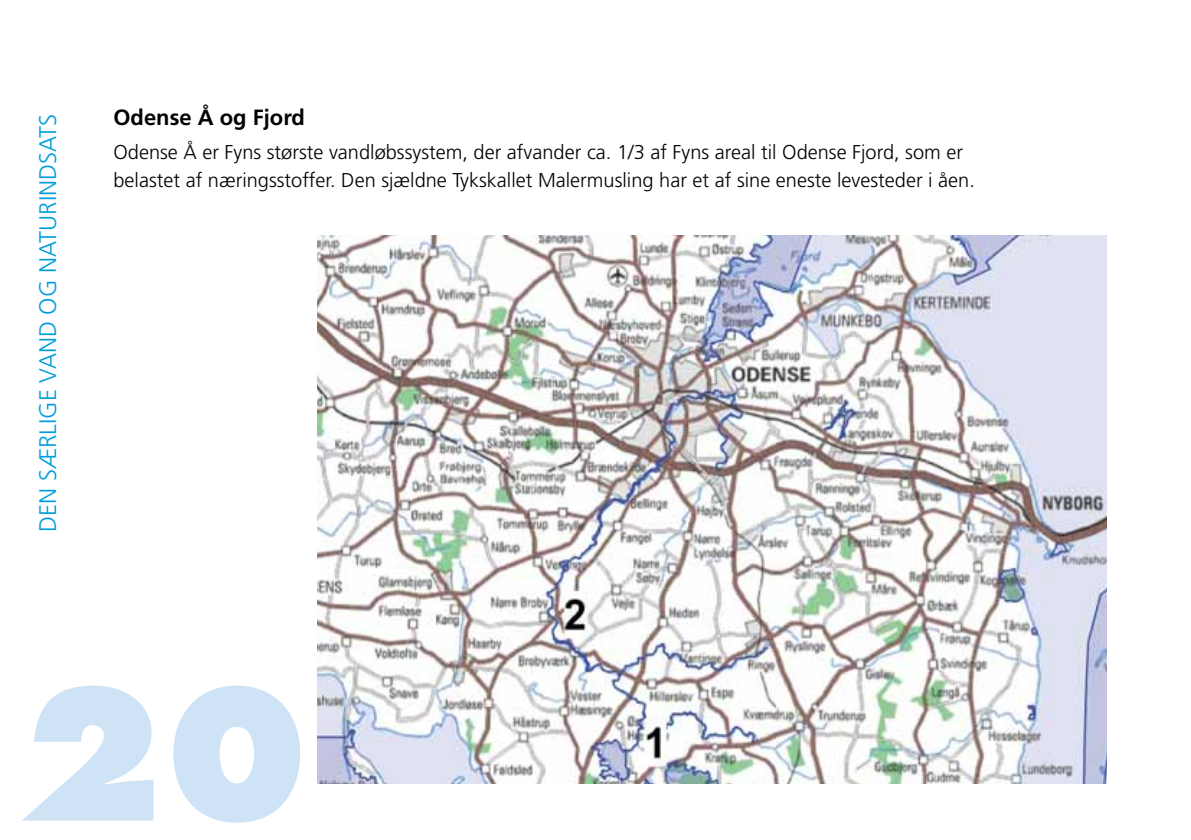
<style>
.page{position:relative;width:1191px;height:840px;background:#fff}
.page>*{position:absolute;margin:0;border:0;box-sizing:border-box;transform-origin:0 0}
.t1{font:800 176px "Futura";color:#cee4f6}
.t2{font:300 24px "Frutiger";color:#009ddd}
.t3{font:700 22px "Frutiger";color:#010202}
.t4{font:300 20px/28px "Frutiger";color:#010202}
</style>
<div class="page">
<img style="left:318px;top:236px;width:788px;height:546px">
<p class="t2" style="left:38px;top:532px;width:420px;rotate:-90deg">DEN SÆRLIGE VAND OG NATURINDSATS</p>
<p class="t3" style="left:113px;top:108px;width:193px">Odense Å og Fjord</p>
<p class="t4" style="left:113px;top:139px;width:863px">Odense Å er Fyns største vandløbssystem, der afvander ca. 1/3 af Fyns areal til Odense Fjord, som er belastet af næringsstoffer. Den sjældne Tykskallet Malermusling har et af sine eneste levesteder i åen.</p>
<h1 class="t1" style="left:17px;top:677px;width:294px">20</h1>
</div>
